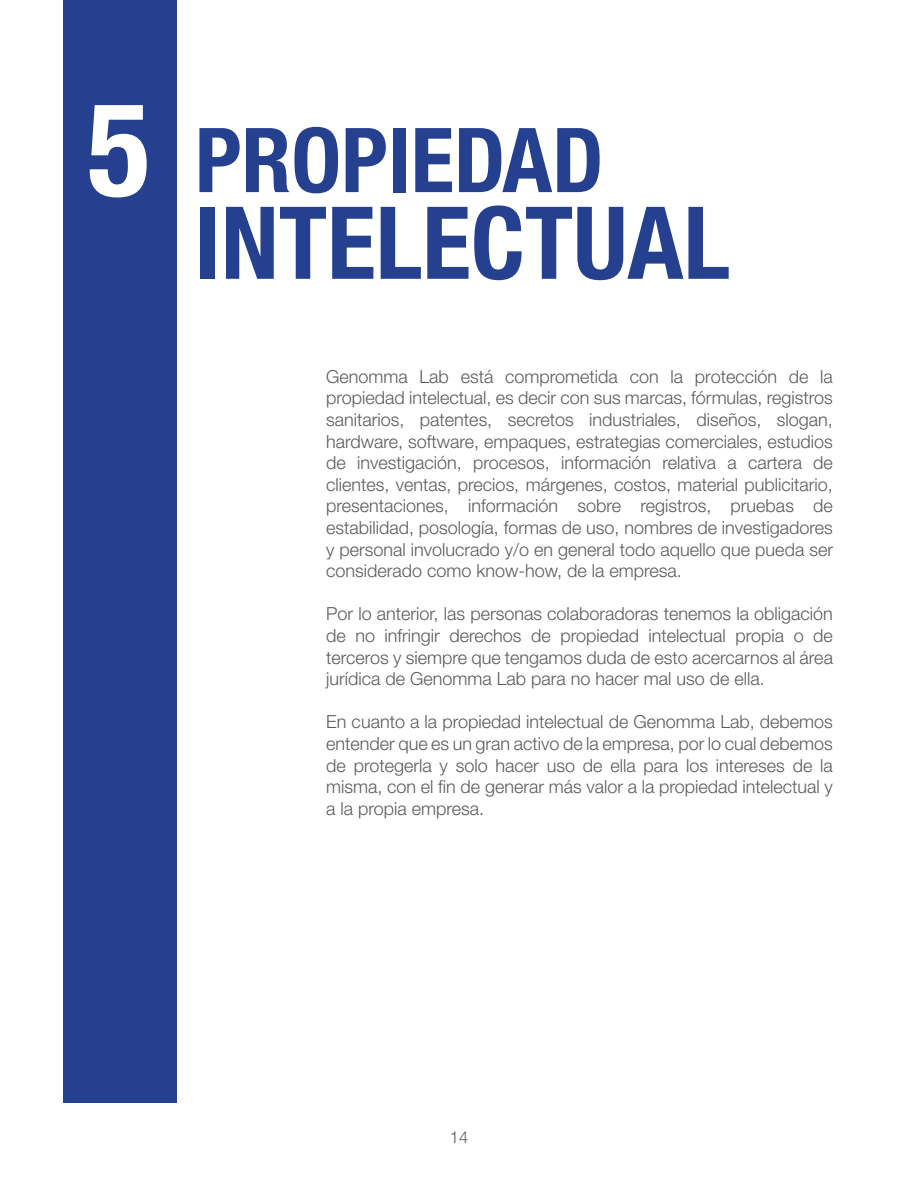
<style>
.page{position:relative;width:918px;height:1188px;background:#fff}
.page>*{position:absolute;margin:0;border:0;box-sizing:border-box;transform-origin:0 0}
.t1{font:700 condensed 130.5px "Helvetica Neue LT Std";color:#fff}
.t2{font:700 condensed 100.8px "Helvetica Neue LT Std";color:#25408f}
.t3{font:700 condensed 89.7px "Helvetica Neue LT Std";color:#25408f}
.t4{font:300 18px/21.6px "Helvetica Neue LT Std";color:#5a5b5d;text-align:justify}
.t5{font:300 16.5px "Helvetica Neue LT Std";color:#5a5b5d}
</style>
<div class="page">
<div style="left:64px;top:0;width:113px;height:1103px;background:#25408f"></div>
<h1 class="t1" style="left:87px;top:70px;width:64px">5</h1>
<h3 class="t3" style="left:195px;top:106px;width:410px">PROPIEDAD</h3>
<h2 class="t2" style="left:195px;top:182px;width:537px">INTELECTUAL</h2>
<p class="t4" style="left:326px;top:365px;width:508px">Genomma Lab está comprometida con la protección de la propiedad intelectual, es decir con sus marcas, fórmulas, registros sanitarios, patentes, secretos industriales, diseños, slogan, hardware, software, empaques, estrategias comerciales, estudios de investigación, procesos, información relativa a cartera de clientes, ventas, precios, márgenes, costos, material publicitario, presentaciones, información sobre registros, pruebas de estabilidad, posología, formas de uso, nombres de investigadores y personal involucrado y/o en general todo aquello que pueda ser considerado como know-how, de la empresa.</p>
<p class="t4" style="left:326px;top:603px;width:508px">Por lo anterior, las personas colaboradoras tenemos la obligación de no infringir derechos de propiedad intelectual propia o de terceros y siempre que tengamos duda de esto acercarnos al área jurídica de Genomma Lab para no hacer mal uso de ella.</p>
<p class="t4" style="left:326px;top:711px;width:508px">En cuanto a la propiedad intelectual de Genomma Lab, debemos entender que es un gran activo de la empresa, por lo cual debemos de protegerla y solo hacer uso de ella para los intereses de la misma, con el fin de generar más valor a la propiedad intelectual y a la propia empresa.</p>
<p class="t5" style="left:450px;top:1127px;width:20px">14</p>
</div>
